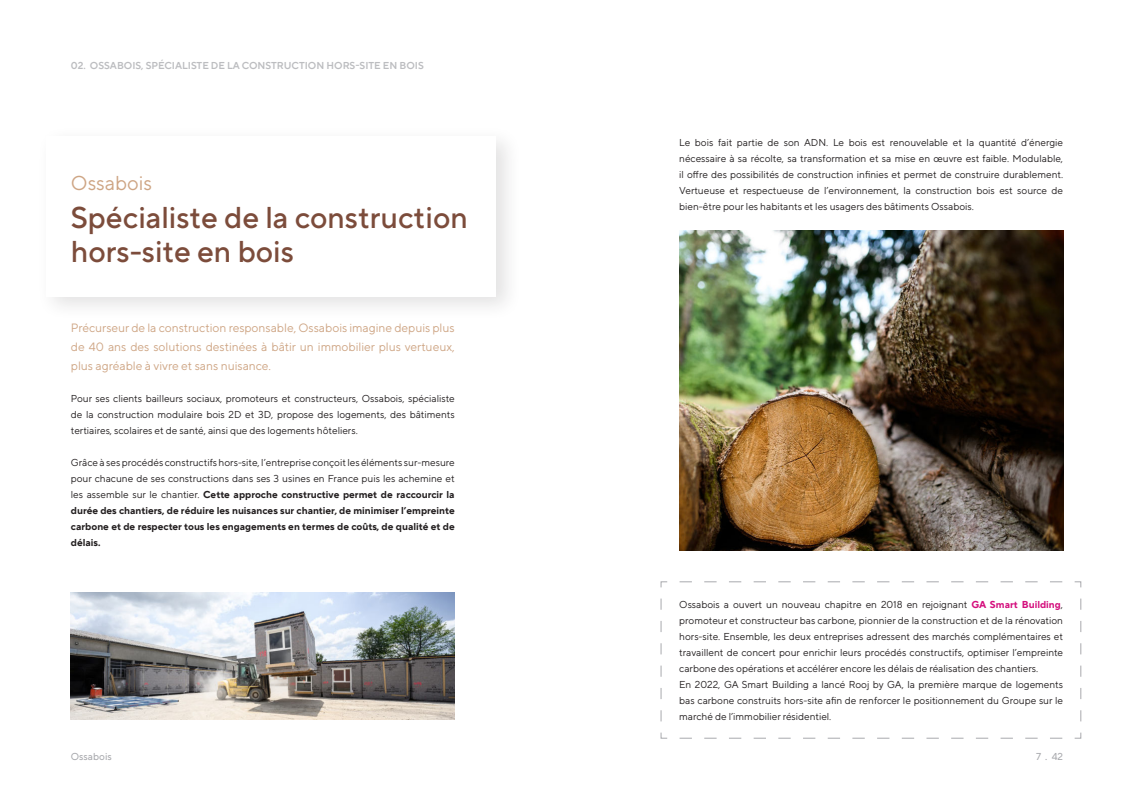
<style>
.page{position:relative;width:1134px;height:794px;background:#fff}
.page>*{position:absolute;margin:0;border:0;box-sizing:border-box;transform-origin:0 0}
.t1{font:500 30px/34px "TT Norms Pro";color:#7c4c3b}
.t2{font:20px "TT Norms Pro";color:#cea584}
.t3{font:12px/19.2px "TT Norms Pro";color:#cea584;text-align:justify}
.t4{font:10px/16px "TT Norms Pro";color:#231f20;text-align:justify}
.t5{font:700 10px/16px "TT Norms Pro";color:#231f20;text-align:justify}
.t6{font:600 10px "TT Norms Pro";color:#bcbdc0}
.t7{font:10px "TT Norms Pro";color:#a8a9ad}
.s1{font-weight:400}
.s2{font-weight:700;color:#d40f7d}
</style>
<div class="page">
<div style="left:36px;top:125px;width:486px;height:196px;background:#231f20;opacity:.13"></div>
<div style="left:46px;top:136px;width:450px;height:161px;background:#fff"></div>
<img style="left:71px;top:592px;width:384px;height:127px">
<img style="left:679px;top:231px;width:384px;height:319px">
<svg style="left:660px;top:581px;width:422px;height:158px"></svg>
<p class="t6" style="left:71px;top:58px;width:354px">02. OSSABOIS, SPÉCIALISTE DE LA CONSTRUCTION HORS-SITE EN BOIS</p>
<h2 class="t2" style="left:71px;top:173px;width:83px">Ossabois</h2>
<h1 class="t1" style="left:71px;top:204px;width:398px">Spécialiste de la construction hors-site en bois</h1>
<p class="t3" style="left:71px;top:319px;width:385px">Précurseur de la construction responsable, Ossabois imagine depuis plus de 40 ans des solutions destinées à bâtir un immobilier plus vertueux, plus agréable à vivre et sans nuisance.</p>
<p class="t4" style="left:71px;top:391px;width:385px">Pour ses clients bailleurs sociaux, promoteurs et constructeurs, Ossabois, spécialiste de la construction modulaire bois 2D et 3D, propose des logements, des bâtiments tertiaires, scolaires et de santé, ainsi que des logements hôteliers.</p>
<p class="t5" style="left:71px;top:455px;width:385px"><span class="s1">Grâce à ses procédés constructifs hors-site, l’entreprise conçoit les éléments sur-mesure pour chacune de ses constructions dans ses 3 usines en France puis les achemine et les assemble sur le chantier.</span> Cette approche constructive permet de raccourcir la durée des chantiers, de réduire les nuisances sur chantier, de minimiser l’empreinte carbone et de respecter tous les engagements en termes de coûts, de qualité et de délais.</p>
<p class="t7" style="left:71px;top:752px;width:42px">Ossabois</p>
<p class="t4" style="left:679px;top:135px;width:385px">Le bois fait partie de son ADN. Le bois est renouvelable et la quantité d’énergie nécessaire à sa récolte, sa transformation et sa mise en œuvre est faible. Modulable, il offre des possibilités de construction infinies et permet de construire durablement.<br>Vertueuse et respectueuse de l’environnement, la construction bois est source de bien-être pour les habitants et les usagers des bâtiments Ossabois.</p>
<p class="t4" style="left:679px;top:597px;width:385px;text-align:left">Ossabois a ouvert un nouveau chapitre en 2018 en rejoignant <span class="s2">GA Smart Building</span>, promoteur et constructeur bas carbone, pionnier de la construction et de la rénovation hors-site. Ensemble, les deux entreprises adressent des marchés complémentaires et travaillent de concert pour enrichir leurs procédés constructifs, optimiser l’empreinte carbone des opérations et accélérer encore les délais de réalisation des chantiers.<br>En 2022, GA Smart Building a lancé Rooj by GA, la première marque de logements bas carbone construits hors-site afin de renforcer le positionnement du Groupe sur le marché de l’immobilier résidentiel.</p>
<p class="t7" style="left:1036px;top:752px;width:29px">7 . 42</p>
</div>
